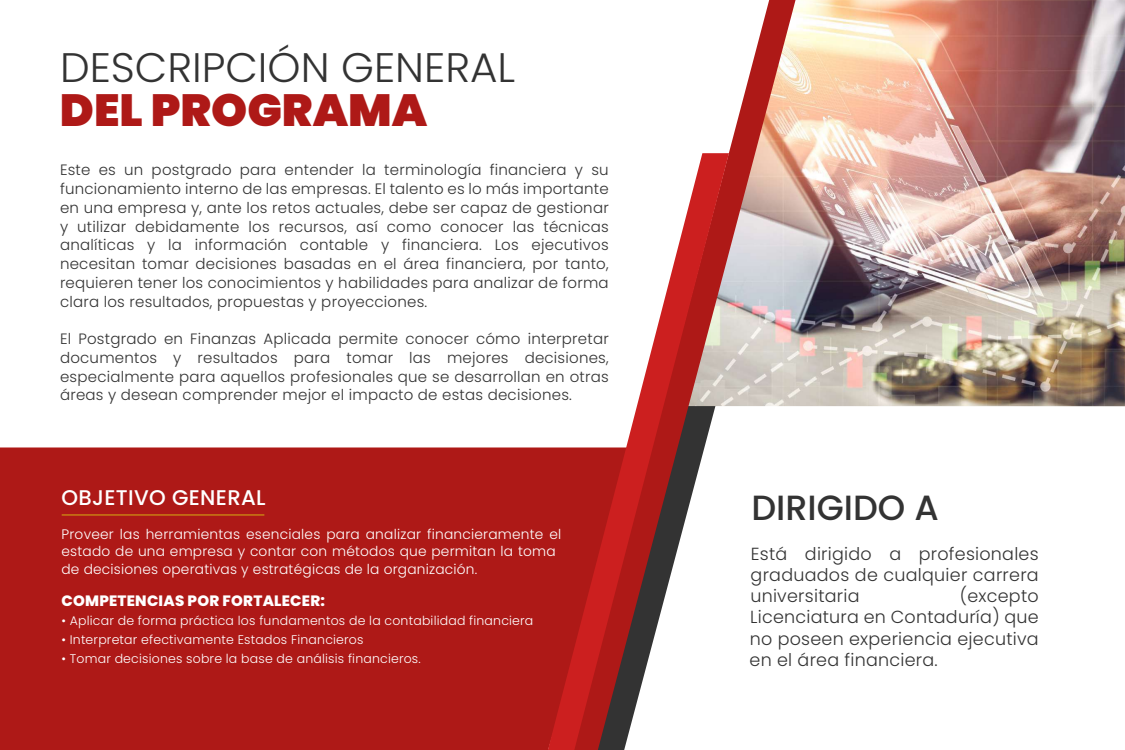
<style>
.page{position:relative;width:1125px;height:750px;background:#fff}
.page>*{position:absolute;margin:0;border:0;box-sizing:border-box;transform-origin:0 0}
.t1{font:900 45px "Poppins";color:#ae1917}
.t2{font:300 41.25px "Poppins";color:#333}
.t3{font:500 35px "Poppins";color:#333}
.t4{font:500 21.25px "Poppins";letter-spacing:.015em;color:#fff}
.t5{font:300 17.5px/21.2px "Poppins";letter-spacing:.015em;color:#333;text-align:justify}
.t6{font:300 15px/18.8px "Poppins";letter-spacing:.015em;color:#333;text-align:justify}
.t7{font:800 15px "Poppins";letter-spacing:.015em;color:#fff}
.t8{font:300 13.75px/17.5px "Poppins";letter-spacing:.015em;color:#fff}
.t9{font:300 12.5px "Poppins";letter-spacing:.015em;color:#fff}
</style>
<div class="page">
<div style="left:0;top:447px;width:548px;height:303px;background:#ae1917"></div>
<hr style="left:62px;top:514px;width:202px;height:2px;background:#ce9113">
<img style="left:796px;top:0;width:329px;height:406px">
<svg style="left:729px;top:0;width:67px;height:406px;background:#d6aea9"></svg>
<svg style="left:548px;top:153px;width:181px;height:597px"></svg>
<h2 class="t2" style="left:60px;top:44px;width:457px">DESCRIPCIÓN GENERAL</h2>
<h1 class="t1" style="left:60px;top:84px;width:369px">DEL PROGRAMA</h1>
<p class="t6" style="left:60px;top:161px;width:550px">Este es un postgrado para entender la terminología financiera y su funcionamiento interno de las empresas. El talento es lo más importante en una empresa y, ante los retos actuales, debe ser capaz de gestionar y utilizar debidamente los recursos, así como conocer las técnicas analíticas y la información contable y financiera. Los ejecutivos necesitan tomar decisiones basadas en el área financiera, por tanto, requieren tener los conocimientos y habilidades para analizar de forma clara los resultados, propuestas y proyecciones.</p>
<p class="t6" style="left:60px;top:329px;width:550px">El Postgrado en Finanzas Aplicada permite conocer cómo interpretar documentos y resultados para tomar las mejores decisiones, especialmente para aquellos profesionales que se desarrollan en otras áreas y desean comprender mejor el impacto de estas decisiones.</p>
<h3 class="t4" style="left:62px;top:485px;width:206px">OBJETIVO GENERAL</h3>
<p class="t8" style="left:62px;top:525px;width:501px">Proveer las herramientas esenciales para analizar financieramente el estado de una empresa y contar con métodos que permitan la toma de decisiones operativas y estratégicas de la organización.</p>
<p class="t7" style="left:62px;top:592px;width:265px">COMPETENCIAS POR FORTALECER:</p>
<p class="t9" style="left:62px;top:614px;width:473px">• Aplicar de forma práctica los fundamentos de la contabilidad financiera</p>
<p class="t9" style="left:62px;top:632px;width:304px">• Interpretar efectivamente Estados Financieros</p>
<p class="t9" style="left:62px;top:651px;width:361px">• Tomar decisiones sobre la base de análisis financieros.</p>
<h3 class="t3" style="left:751px;top:487px;width:189px">DIRIGIDO A</h3>
<p class="t5" style="left:750px;top:543px;width:290px">Está dirigido a profesionales graduados de cualquier carrera universitaria</p>
<p class="t5" style="left:750px;top:585px;width:291px;text-indent:210px">(excepto Licenciatura en Contaduría) que no poseen experiencia ejecutiva en el área financiera.</p>
</div>
